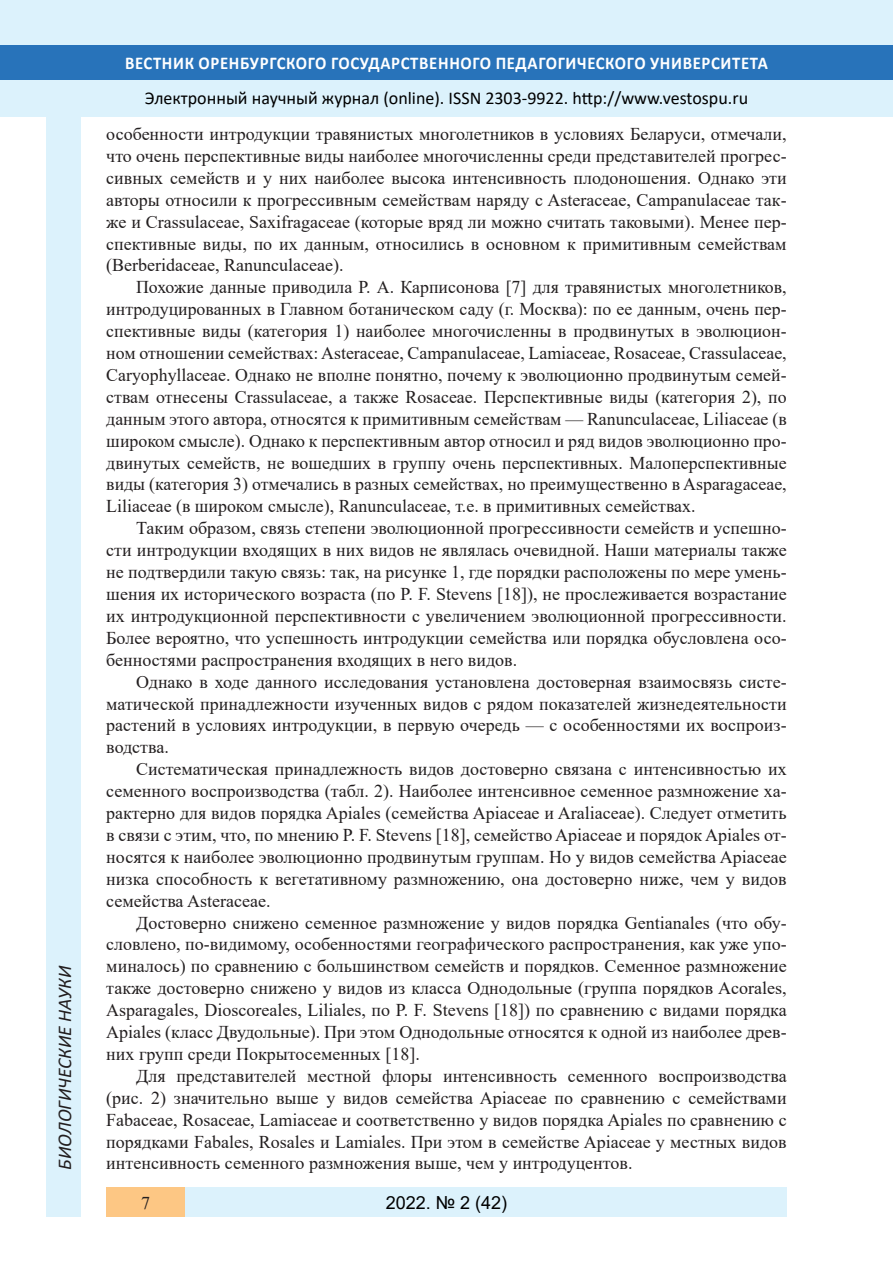
<style>
.page{position:relative;width:893px;height:1263px;background:#fff}
.page>*{position:absolute;margin:0;border:0;box-sizing:border-box;transform-origin:0 0}
.t1{font:italic 19.5px "Calibri";color:#231f20}
.Стиль2{font:18px/21.9px "Times New Roman";color:#231f20;text-align:justify}
.t2{font:18px "Calibri";color:#000}
.t3{font:700 18px "Calibri";letter-spacing:.04em;color:#fff;scale:.93 1}
.t4{font:18px "Arial";color:#000}
</style>
<div class="page">
<div style="left:0;top:0;width:893px;height:116px;background:#dcf2fc"></div>
<div style="left:0;top:45px;width:893px;height:34px;background:#2873ba"></div>
<div style="left:47px;top:116px;width:34px;height:1101px;background:#dcf2fc"></div>
<div style="left:106px;top:1188px;width:681px;height:29px;background:#dcf2fc"></div>
<div style="left:106px;top:1188px;width:79px;height:29px;background:#fdc784"></div>
<p class="t1" style="left:51px;top:1170px;width:206px;rotate:-90deg">БИОЛОГИЧЕСКИЕ НАУКИ</p>
<p class="t3" style="left:125px;top:50px;width:693px">ВЕСТНИК ОРЕНБУРГСКОГО ГОСУДАРСТВЕННОГО ПЕДАГОГИЧЕСКОГО УНИВЕРСИТЕТА</p>
<p class="t2" style="left:145px;top:85px;width:605px">Электронный научный журнал (online). ISSN 2303-9922. http://www.vestospu.ru</p>
<p class="Стиль2" style="left:106px;top:122px;width:682px">особенности интродукции травянистых многолетников в условиях Беларуси, отмечали, что очень перспективные виды наиболее многочисленны среди представителей прогрес&shy;сивных семейств и у них наиболее высока интенсивность плодоношения. Однако эти авторы относили к прогрессивным семействам наряду с Asteraceae, Campanulaceae так&shy;же и Crassulaceae, Saxifragaceae (которые вряд ли можно считать таковыми). Менее пер&shy;спективные виды, по их данным, относились в основном к примитивным семействам (Berberidaceae, Ranunculaceae).</p>
<p class="Стиль2" style="left:106px;top:276px;width:682px;text-indent:30px">Похожие данные приводила Р. А. Карписонова [7] для травянистых многолетников, интродуцированных в Главном ботаническом саду (г. Москва): по ее данным, очень пер&shy;спективные виды (категория 1) наиболее многочисленны в продвинутых в эволюцион&shy;ном отношении семействах: Asteraceae, Campanulaceae, Lamiaceae, Rosaceae, Crassulaceae, Caryophyllaceae. Однако не вполне понятно, почему к эволюционно продвинутым семей&shy;ствам отнесены Crassulaceae, а также Rosaceae. Перспективные виды (категория 2), по данным этого автора, относятся к примитивным семействам — Ranunculaceae, Liliaceae (в широком смысле). Однако к перспективным автор относил и ряд видов эволюционно про&shy;двинутых семейств, не вошедших в группу очень перспективных. Малоперспективные виды (категория 3) отмечались в разных семействах, но преимущественно в Asparagaceae, Liliaceae (в широком смысле), Ranunculaceae, т.е. в примитивных семействах.</p>
<p class="Стиль2" style="left:106px;top:517px;width:682px;text-indent:30px">Таким образом, связь степени эволюционной прогрессивности семейств и успешно&shy;сти интродукции входящих в них видов не являлась очевидной. Наши материалы также не подтвердили такую связь: так, на рисунке 1, где порядки расположены по мере умень&shy;шения их исторического возраста (по P. F. Stevens [18]), не прослеживается возрастание их интродукционной перспективности с увеличением эволюционной прогрессивности.<br>Более вероятно, что успешность интродукции семейства или порядка обусловлена осо&shy;бенностями распространения входящих в него видов.</p>
<p class="Стиль2" style="left:106px;top:670px;width:682px;text-indent:30px">Однако в ходе данного исследования установлена достоверная взаимосвязь систе&shy;матической принадлежности изученных видов с рядом показателей жизнедеятельности растений в условиях интродукции, в первую очередь — с особенностями их воспроиз&shy;водства.</p>
<p class="Стиль2" style="left:106px;top:758px;width:682px;text-indent:30px">Систематическая принадлежность видов достоверно связана с интенсивностью их семенного воспроизводства (табл. 2). Наиболее интенсивное семенное размножение ха&shy;рактерно для видов порядка Apiales (семейства Apiaceae и Araliaceae). Следует отметить в связи с этим, что, по мнению P. F. Stevens [18], cемейство Apiaceae и порядок Apiales от&shy;носятся к наиболее эволюционно продвинутым группам. Но у видов семейства Apiaceae низка способность к вегетативному размножению, она достоверно ниже, чем у видов семейства Asteraceae.</p>
<p class="Стиль2" style="left:106px;top:911px;width:682px;text-indent:30px">Достоверно снижено семенное размножение у видов порядка Gentianales (что обу&shy;словлено, по-видимому, особенностями географического распространения, как уже упо&shy;миналось) по сравнению с большинством семейств и порядков. Семенное размножение также достоверно снижено у видов из класса Однодольные (группа порядков Acorales, Asparagales, Dioscoreales, Liliales, по P. F. Stevens [18]) по сравнению с видами порядка Apiales (класс Двудольные). При этом Однодольные относятся к одной из наиболее древ&shy;них групп среди Покрытосеменных [18].</p>
<p class="Стиль2" style="left:106px;top:1064px;width:682px;text-indent:30px">Для представителей местной флоры интенсивность семенного воспроизводства (рис. 2) значительно выше у видов семейства Apiaceae по сравнению с семействами Fabaceae, Rosaceae, Lamiaceae и соответственно у видов порядка Apiales по сравнению с порядками Fabales, Rosales и Lamiales. При этом в семействе Apiaceae у местных видов интенсивность семенного размножения выше, чем у интродуцентов.</p>
<p class="Стиль2" style="left:141px;top:1191px;width:10px">7</p>
<p class="t4" style="left:386px;top:1190px;width:123px">2022. № 2 (42)</p>
</div>
